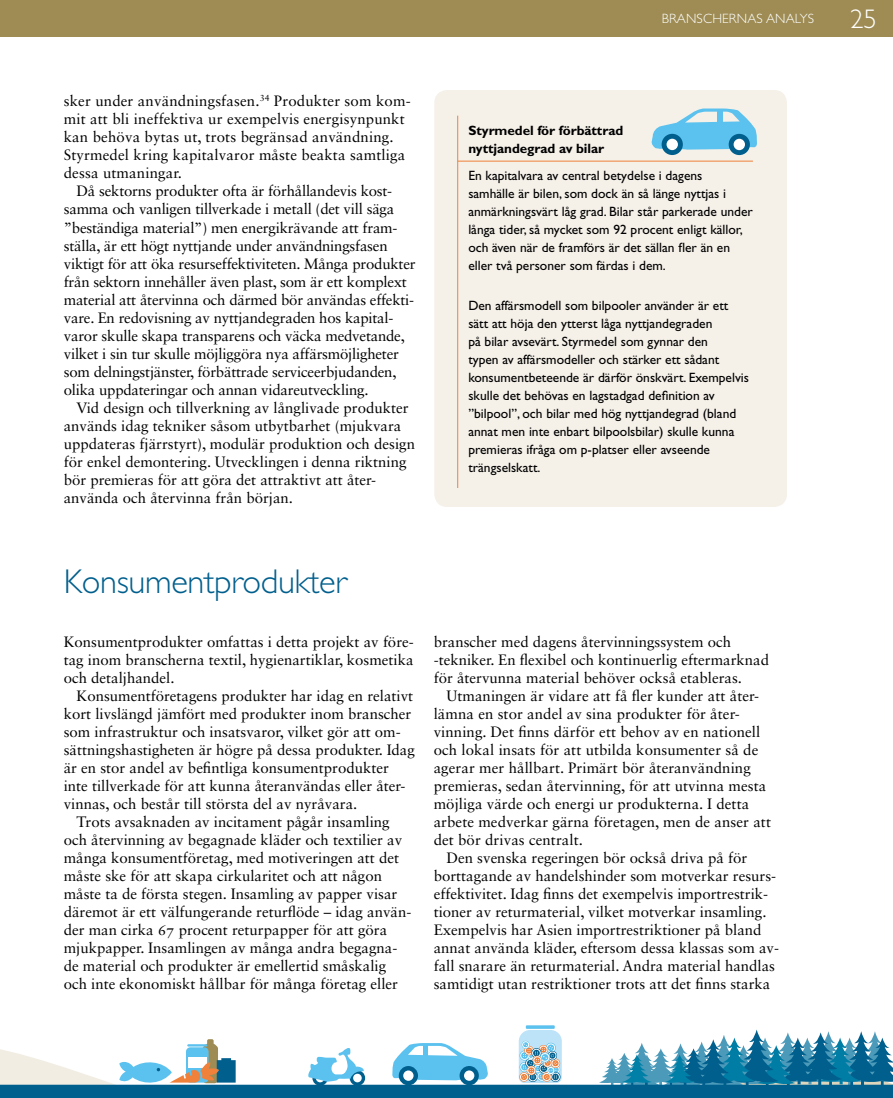
<style>
.page{position:relative;width:893px;height:1098px;background:#fff}
.page>*{position:absolute;margin:0;border:0;box-sizing:border-box;transform-origin:0 0}
.t1{font:300 34.5px "Gill Sans Std";letter-spacing:-.01em;color:#005f8d}
.t2{font:300 27px "Gill Sans Std";color:#fff}
.t3{font:15px/18px "Sabon LT Std";color:#000}
.t4{font:13.5px/18px "Gill Sans Std";color:#000}
.t5{font:700 13.5px/18px "Gill Sans Std";letter-spacing:-.005em;color:#000}
.t6{font:300 13.5px "Gill Sans Std";letter-spacing:.01em;color:#fff}
</style>
<div class="page">
<div style="left:0;top:0;width:893px;height:36px;background:#9e8c54"></div>
<svg style="left:526px;top:1024px;width:29px;height:4px"></svg>
<svg style="left:0;top:1029px;width:893px;height:68px"></svg>
<div style="left:434px;top:90px;width:353px;height:417px;background:#f5f1e9;border-radius:13px"></div>
<hr style="left:458px;top:161px;width:295px;height:1px;background:#ef813b">
<hr style="left:457px;top:116px;width:1px;height:372px;background:#ef813b">
<svg style="left:652px;top:108px;width:105px;height:41px"></svg>
<div style="left:729px;top:134px;width:21px;height:21px;background:#005f8d;border-radius:50%"></div>
<div style="left:662px;top:134px;width:21px;height:21px;background:#005f8d;border-radius:50%"></div>
<div style="left:718px;top:110px;width:5px;height:13px;background:#5bc1ee"></div>
<div style="left:734px;top:139px;width:11px;height:11px;background:#fff;border-radius:50%"></div>
<div style="left:666px;top:139px;width:12px;height:11px;background:#fff;border-radius:50%"></div>
<p class="t6" style="left:662px;top:11px;width:154px">BRANSCHERNAS ANALYS</p>
<h2 class="t2" style="left:850px;top:4px;width:28px">25</h2>
<p class="t3" style="left:64px;top:92px;width:348px">sker under användningsfasen.<sup>34</sup> Produkter som kom&shy;mit att bli ineffektiva ur exempelvis energisynpunkt kan behöva bytas ut, trots begränsad användning.<br>Styrmedel kring kapitalvaror måste beakta samtliga dessa utmaningar.</p>
<p class="t3" style="left:64px;top:182px;width:353px;text-indent:13px">Då sektorns produkter ofta är förhållandevis kost&shy;samma och vanligen tillverkade i metall (det vill säga ”beständiga material”) men energikrävande att fram&shy;ställa, är ett högt nyttjande under användningsfasen viktigt för att öka resurseffektiviteten. Många produkter från sektorn innehåller även plast, som är ett komplext material att återvinna och därmed bör användas effekti&shy;vare. En redovisning av nyttjandegraden hos kapital&shy;varor skulle skapa transparens och väcka medvetande, vilket i sin tur skulle möjliggöra nya affärsmöjligheter som delningstjänster, förbättrade serviceerbjudanden, olika uppdateringar och annan vidareutveckling.</p>
<p class="t3" style="left:64px;top:398px;width:353px;text-indent:13px">Vid design och tillverkning av långlivade produkter används idag tekniker såsom utbytbarhet (mjukvara uppdateras fjärrstyrt), modulär produktion och design för enkel demontering. Utvecklingen i denna riktning bör premieras för att göra det attraktivt att åter&shy;använda och återvinna från början.</p>
<p class="t5" style="left:468px;top:121px;width:156px">Styrmedel för förbättrad nyttjandegrad av bilar</p>
<p class="t4" style="left:468px;top:166px;width:286px">En kapitalvara av central betydelse i dagens<br>samhälle är bilen, som dock än så länge nyttjas i anmärkningsvärt låg grad. Bilar står parkerade under långa tider, så mycket som 92 procent enligt källor, och även när de framförs är det sällan fler än en eller två personer som färdas i dem.</p>
<p class="t4" style="left:468px;top:296px;width:282px">Den affärsmodell som bilpooler använder är ett sätt att höja den ytterst låga nyttjandegraden<br>på bilar avsevärt. Styrmedel som gynnar den<br>typen av affärsmodeller och stärker ett sådant konsumentbeteende är därför önskvärt. Exempelvis skulle det behövas en lagstadgad definition av ”bilpool”, och bilar med hög nyttjandegrad (bland annat men inte enbart bilpoolsbilar) skulle kunna premieras ifråga om p-platser eller avseende trängselskatt.</p>
<h1 class="t1" style="left:64px;top:561px;width:285px">Konsumentprodukter</h1>
<p class="t3" style="left:64px;top:632px;width:352px;text-align:justify">Konsumentprodukter omfattas i detta projekt av före&shy;tag inom branscherna textil, hygienartiklar, kosmetika och detaljhandel.</p>
<p class="t3" style="left:77px;top:686px;width:338px">Konsumentföretagens produkter har idag en relativt</p>
<p class="t3" style="left:64px;top:704px;width:349px">kort livslängd jämfört med produkter inom branscher</p>
<p class="t3" style="left:64px;top:722px;width:338px">som infrastruktur och insatsvaror, vilket gör att om-</p>
<p class="t3" style="left:64px;top:740px;width:353px">sättningshastigheten är högre på dessa produkter. Idag</p>
<p class="t3" style="left:64px;top:758px;width:327px">är en stor andel av befintliga konsumentprodukter</p>
<p class="t3" style="left:64px;top:776px;width:343px">inte tillverkade för att kunna återanvändas eller åter-</p>
<p class="t3" style="left:64px;top:794px;width:295px">vinnas, och består till största del av nyråvara.</p>
<p class="t3" style="left:77px;top:812px;width:315px">Trots avsaknaden av incitament pågår insamling</p>
<p class="t3" style="left:64px;top:830px;width:340px">och återvinning av begagnade kläder och textilier av</p>
<p class="t3" style="left:64px;top:848px;width:337px">många konsumentföretag, med motiveringen att det</p>
<p class="t3" style="left:64px;top:866px;width:320px">måste ske för att skapa cirkularitet och att någon</p>
<p class="t3" style="left:64px;top:884px;width:335px">måste ta de första stegen. Insamling av papper visar</p>
<p class="t3" style="left:64px;top:902px;width:348px">däremot är ett välfungerande returflöde – idag använ-</p>
<p class="t3" style="left:64px;top:920px;width:325px">der man cirka 67 procent returpapper för att göra</p>
<p class="t3" style="left:64px;top:938px;width:335px">mjukpapper. Insamlingen av många andra begagna-</p>
<p class="t3" style="left:64px;top:956px;width:324px">de material och produkter är emellertid småskalig</p>
<p class="t3" style="left:64px;top:974px;width:336px">och inte ekonomiskt hållbar för många företag eller</p>
<p class="t3" style="left:434px;top:632px;width:337px">branscher med dagens återvinningssystem och -tekniker. En flexibel och kontinuerlig eftermarknad för återvunna material behöver också etableras.</p>
<p class="t3" style="left:446px;top:686px;width:313px">Utmaningen är vidare att få fler kunder att åter-</p>
<p class="t3" style="left:434px;top:704px;width:306px">lämna en stor andel av sina produkter för åter-</p>
<p class="t3" style="left:434px;top:722px;width:328px">vinning. Det finns därför ett behov av en nationell</p>
<p class="t3" style="left:434px;top:740px;width:326px">och lokal insats för att utbilda konsumenter så de</p>
<p class="t3" style="left:434px;top:758px;width:319px">agerar mer hållbart. Primärt bör återanvändning</p>
<p class="t3" style="left:434px;top:776px;width:334px">premieras, sedan återvinning, för att utvinna mesta</p>
<p class="t3" style="left:434px;top:794px;width:317px">möjliga värde och energi ur produkterna. I detta</p>
<p class="t3" style="left:434px;top:812px;width:339px">arbete medverkar gärna företagen, men de anser att</p>
<p class="t3" style="left:434px;top:830px;width:151px">det bör drivas centralt.</p>
<p class="t3" style="left:446px;top:848px;width:302px">Den svenska regeringen bör också driva på för</p>
<p class="t3" style="left:434px;top:866px;width:343px">borttagande av handelshinder som motverkar resurs-</p>
<p class="t3" style="left:434px;top:884px;width:336px">effektivitet. Idag finns det exempelvis importrestrik-</p>
<p class="t3" style="left:434px;top:902px;width:334px">tioner av returmaterial, vilket motverkar insamling.</p>
<p class="t3" style="left:434px;top:920px;width:329px">Exempelvis har Asien importrestriktioner på bland</p>
<p class="t3" style="left:434px;top:938px;width:347px">annat använda kläder, eftersom dessa klassas som av-</p>
<p class="t3" style="left:434px;top:956px;width:343px">fall snarare än returmaterial. Andra material handlas</p>
<p class="t3" style="left:434px;top:974px;width:338px">samtidigt utan restriktioner trots att det finns starka</p>
</div>
